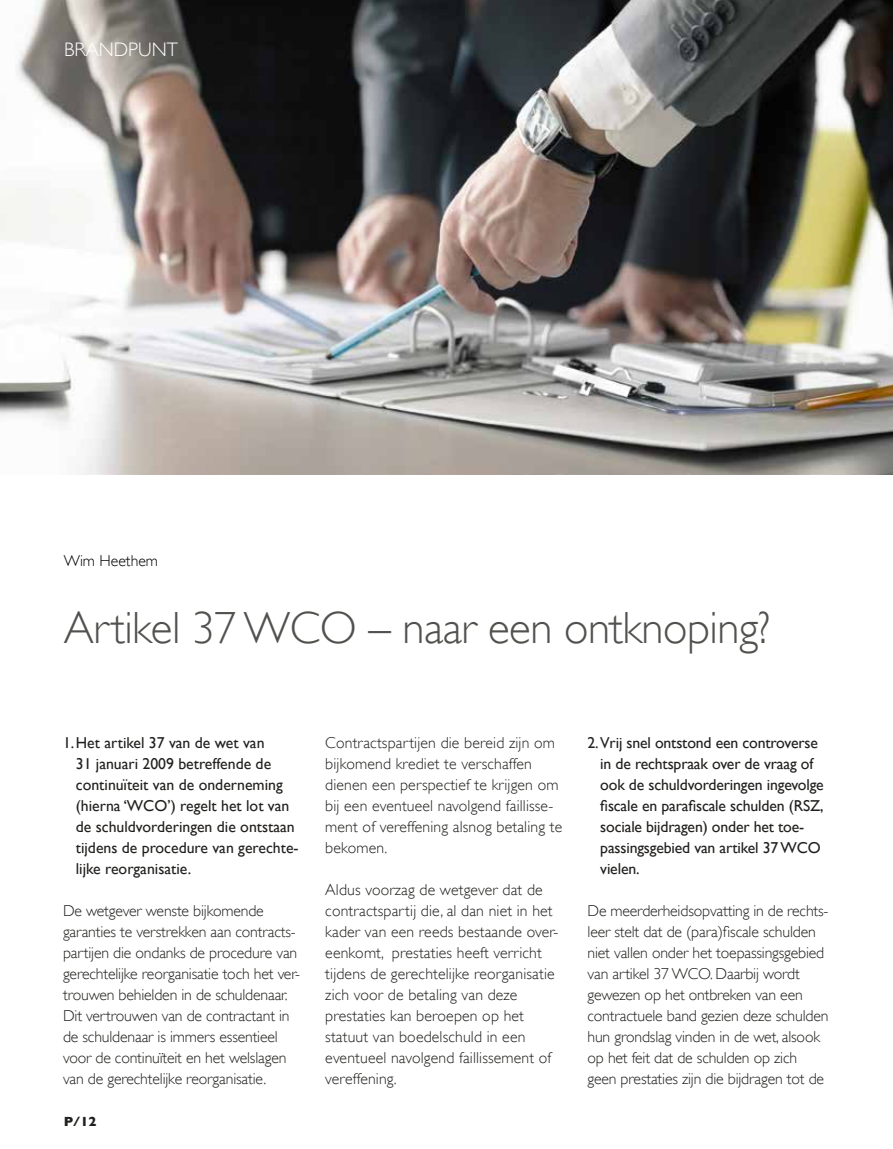
<style>
.page{position:relative;width:893px;height:1149px;background:#fff}
.page>*{position:absolute;margin:0;border:0;box-sizing:border-box;transform-origin:0 0}
.t1{font:300 45px "Gill Sans";letter-spacing:-.01em;color:#51514e}
.t2{font:300 19.5px "Gill Sans";color:#fff}
.t3{font:300 15.75px/21px "Gill Sans";letter-spacing:-.01em;color:#21201e}
.t4{font:300 15.75px/21px "Gill Sans";letter-spacing:.01em;color:#21201e}
.t5{font:15.75px/21px "Gill Sans";letter-spacing:-.01em;color:#21201e}
.t6{font:300 15.75px "Gill Sans";color:#000}
.t7{font:700 13.5px "Gill Sans";color:#21201e}
</style>
<div class="page">
<img style="left:0;top:0;width:893px;height:474px">
<p class="t2" style="left:64px;top:34px;width:115px">brand punt</p>
<p class="t6" style="left:64px;top:548px;width:96px">Wim H eethem</p>
<h1 class="t1" style="left:64px;top:592px;width:218px">Artikel 37 WCO</h1>
<h1 class="t1" style="left:368px;top:592px;width:404px">– naar een ontknoping?</h1>
<p class="t5" style="left:76px;top:731px;width:224px;text-indent:-13px">1.Het artikel 37 van de wet van<br>31 januari 2009 betreffende de continuïteit van de onderneming (hierna ‘WCO’) regelt het lot van de schuldvorderingen die ontstaan tijdens de procedure van gerechte&shy;lijke reorganisatie.</p>
<p class="t3" style="left:63px;top:899px;width:239px">De wetgever wenste bijkomende garanties te verstrekken aan contracts&shy;partijen die ondanks de procedure van gerechtelijke reorganisatie toch het ver&shy;trouwen behielden in de schuldenaar.<br>Dit vertrouwen van de contractant in de schuldenaar is immers essentieel voor de continuïteit en het welslagen van de gerechtelijke reorganisatie.</p>
<p class="t7" style="left:64px;top:1113px;width:34px">P/12</p>
<p class="t4" style="left:325px;top:731px;width:238px">Contractspartijen die bereid zijn om bijkomend krediet te verschaffen dienen een perspectief te krijgen om bij een eventueel navolgend faillisse&shy;ment of vereffening alsnog betaling te bekomen.</p>
<p class="t4" style="left:325px;top:878px;width:235px">Aldus voorzag de wetgever dat de contractspartij die, al dan niet in het kader van een reeds bestaande over&shy;eenkomt, prestaties heeft verricht tijdens de gerechtelijke reorganisatie zich voor de betaling van deze prestaties kan beroepen op het statuut van boedelschuld in een eventueel navolgend faillissement of vereffening.</p>
<p class="t5" style="left:600px;top:731px;width:225px;text-indent:-13px">2.Vrij snel ontstond een controverse in de rechtspraak over de vraag of ook de schuldvorderingen ingevolge fiscale en parafiscale schulden (RSZ, sociale bijdragen) onder het toe&shy;passingsgebied van artikel 37 WCO vielen.</p>
<p class="t3" style="left:587px;top:898px;width:242px">De meerderheidsopvatting in de rechts&shy;leer stelt dat de (para)fiscale schulden niet vallen onder het toepassingsgebied van artikel 37 WCO</p>
<p class="t3" style="left:587px;top:961px;width:242px;text-indent:122px">. Daarbij wordt gewezen op het ontbreken van een contractuele band gezien deze schulden hun grondslag vinden in de wet, alsook op het feit dat de schulden op zich geen prestaties zijn die bijdragen tot de</p>
</div>
